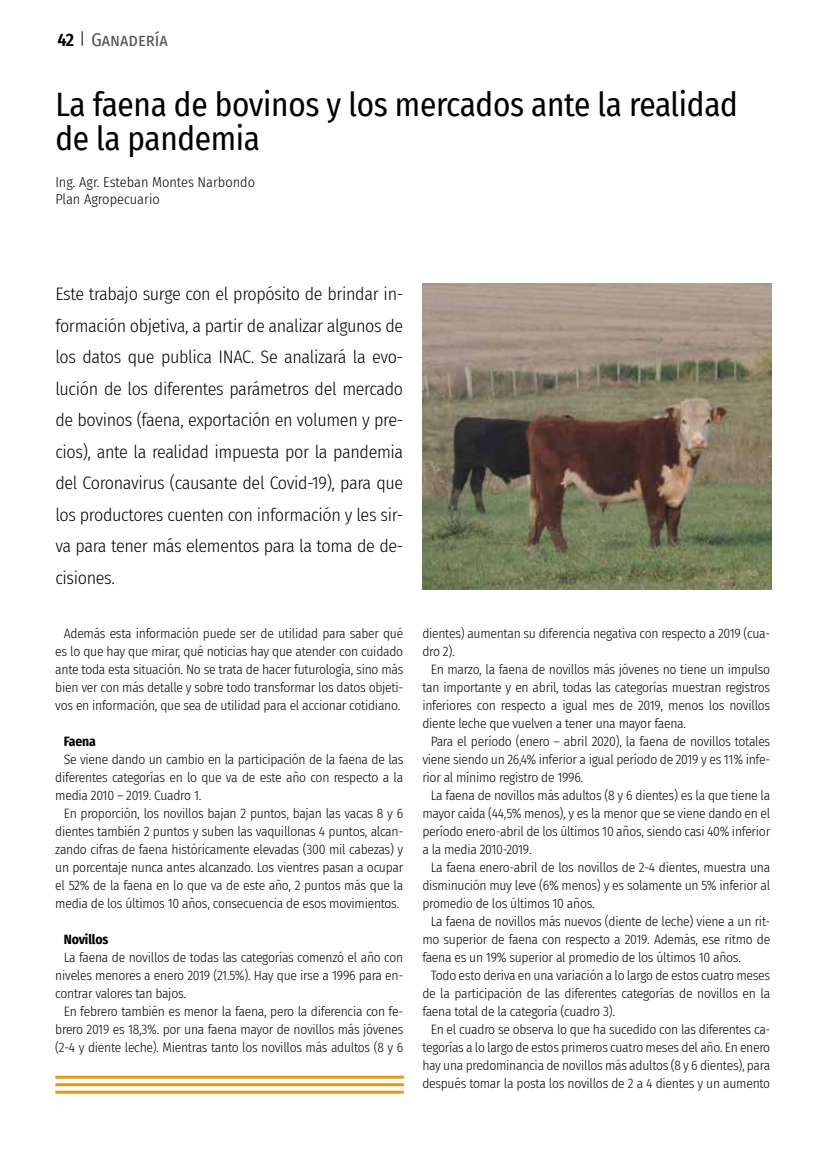
<style>
.page{position:relative;width:830px;height:1170px;background:#fff}
.page>*{position:absolute;margin:0;border:0;box-sizing:border-box;transform-origin:0 0}
.t1{font:33px/34.5px "Fira Sans Condensed";letter-spacing:-.01em;color:#000}
.t2{font:300 18px/31.5px "Fira Sans Condensed";letter-spacing:-.02em;color:#000;text-align:justify}
.t3{font:18px "Fira Sans Condensed";color:#504f53}
.t4{font:600 18px "Fira Sans Condensed";color:#000}
.t5{font:300 14.25px/17.1px "Fira Sans Condensed";color:#000}
.t6{font:300 13.5px/18px "Fira Sans Condensed";letter-spacing:-.02em;color:#000;text-align:justify}
.t7{font:700 13.5px "Fira Sans Condensed";letter-spacing:-.01em;color:#000}
</style>
<div class="page">
<img style="left:422px;top:283px;width:348px;height:306px">
<hr style="left:55px;top:1075px;width:348px;height:3px;background:#e59a14">
<hr style="left:55px;top:1083px;width:348px;height:3px;background:#e59a14">
<hr style="left:55px;top:1090px;width:348px;height:3px;background:#e59a14">
<svg style="left:82px;top:31px;width:1px;height:15px"></svg>
<h2 class="t4" style="left:57px;top:25px;width:18px">42</h2>
<h2 class="t3" style="left:91px;top:26px;width:78px">Ganadería</h2>
<h1 class="t1" style="left:55px;top:86px;width:683px">La faena de bovinos y los mercados ante la realidad de la pandemia</h1>
<p class="t5" style="left:55px;top:173px;width:201px">Ing. Agr. Esteban Montes Narbondo<br>Plan Agropecuario</p>
<p class="t2" style="left:55px;top:278px;width:349px">Este trabajo surge con el propósito de brindar in&shy;formación objetiva, a partir de analizar algunos de los datos que publica INAC. Se analizará la evo&shy;lución de los diferentes parámetros del mercado de bovinos (faena, exportación en volumen y pre&shy;cios), ante la realidad impuesta por la pandemia del Coronavirus (causante del Covid-19), para que los productores cuenten con información y les sir&shy;va para tener más elementos para la toma de de&shy;cisiones.</p>
<p class="t6" style="left:55px;top:624px;width:349px;text-indent:9px">Además esta información puede ser de utilidad para saber qué es lo que hay que mirar, qué noticias hay que atender con cuidado ante toda esta situación. No se trata de hacer futurología, sino más bien ver con más detalle y sobre todo transformar los datos objeti&shy;vos en información, que sea de utilidad para el accionar cotidiano.</p>
<p class="t7" style="left:64px;top:730px;width:33px">Faena</p>
<p class="t6" style="left:55px;top:750px;width:349px;text-indent:9px">Se viene dando un cambio en la participación de la faena de las diferentes categorías en lo que va de este año con respecto a la media 2010 – 2019. Cuadro 1.</p>
<p class="t6" style="left:55px;top:804px;width:349px;text-indent:9px">En proporción, los novillos bajan 2 puntos, bajan las vacas 8 y 6 dientes también 2 puntos y suben las vaquillonas 4 puntos, alcan&shy;zando cifras de faena históricamente elevadas (300 mil cabezas) y un porcentaje nunca antes alcanzado. Los vientres pasan a ocupar el 52% de la faena en lo que va de este año, 2 puntos más que la media de los últimos 10 años, consecuencia de esos movimientos.</p>
<p class="t7" style="left:64px;top:928px;width:46px">Novillos</p>
<p class="t6" style="left:55px;top:948px;width:349px;text-indent:9px">La faena de novillos de todas las categorías comenzó el año con niveles menores a enero 2019 (21.5%). Hay que irse a 1996 para en&shy;contrar valores tan bajos.</p>
<p class="t6" style="left:55px;top:1002px;width:349px;text-indent:9px">En febrero también es menor la faena, pero la diferencia con fe&shy;brero 2019 es 18,3%. por una faena mayor de novillos más jóvenes (2-4 y diente leche). Mientras tanto los novillos más adultos (8 y 6</p>
<p class="t6" style="left:422px;top:624px;width:349px">dientes) aumentan su diferencia negativa con respecto a 2019 (cua&shy;dro 2).</p>
<p class="t6" style="left:422px;top:660px;width:349px;text-indent:9px">En marzo, la faena de novillos más jóvenes no tiene un impulso tan importante y en abril, todas las categorías muestran registros inferiores con respecto a igual mes de 2019, menos los novillos diente leche que vuelven a tener una mayor faena.</p>
<p class="t6" style="left:422px;top:732px;width:349px;text-indent:9px">Para el período (enero – abril 2020), la faena de novillos totales viene siendo un 26,4% inferior a igual período de 2019 y es 11% infe&shy;rior al mínimo registro de 1996.</p>
<p class="t6" style="left:422px;top:786px;width:349px;text-indent:9px">La faena de novillos más adultos (8 y 6 dientes) es la que tiene la mayor caída (44,5% menos), y es la menor que se viene dando en el período enero-abril de los últimos 10 años, siendo casi 40% inferior a la media 2010-2019.</p>
<p class="t6" style="left:422px;top:858px;width:349px;text-indent:9px">La faena enero-abril de los novillos de 2-4 dientes, muestra una disminución muy leve (6% menos) y es solamente un 5% inferior al promedio de los últimos 10 años.</p>
<p class="t6" style="left:422px;top:912px;width:349px;text-indent:9px">La faena de novillos más nuevos (diente de leche) viene a un rit&shy;mo superior de faena con respecto a 2019. Además, ese ritmo de faena es un 19% superior al promedio de los últimos 10 años.</p>
<p class="t6" style="left:422px;top:966px;width:349px;text-indent:9px">Todo esto deriva en una variación a lo largo de estos cuatro meses de la participación de las diferentes categorías de novillos en la faena total de la categoría (cuadro 3).</p>
<p class="t6" style="left:422px;top:1020px;width:349px;text-indent:9px">En el cuadro se observa lo que ha sucedido con las diferentes ca&shy;tegorías a lo largo de estos primeros cuatro meses del año. En enero hay una predominancia de novillos más adultos (8 y 6 dientes), para después tomar la posta los novillos de 2 a 4 dientes y un aumento</p>
</div>
